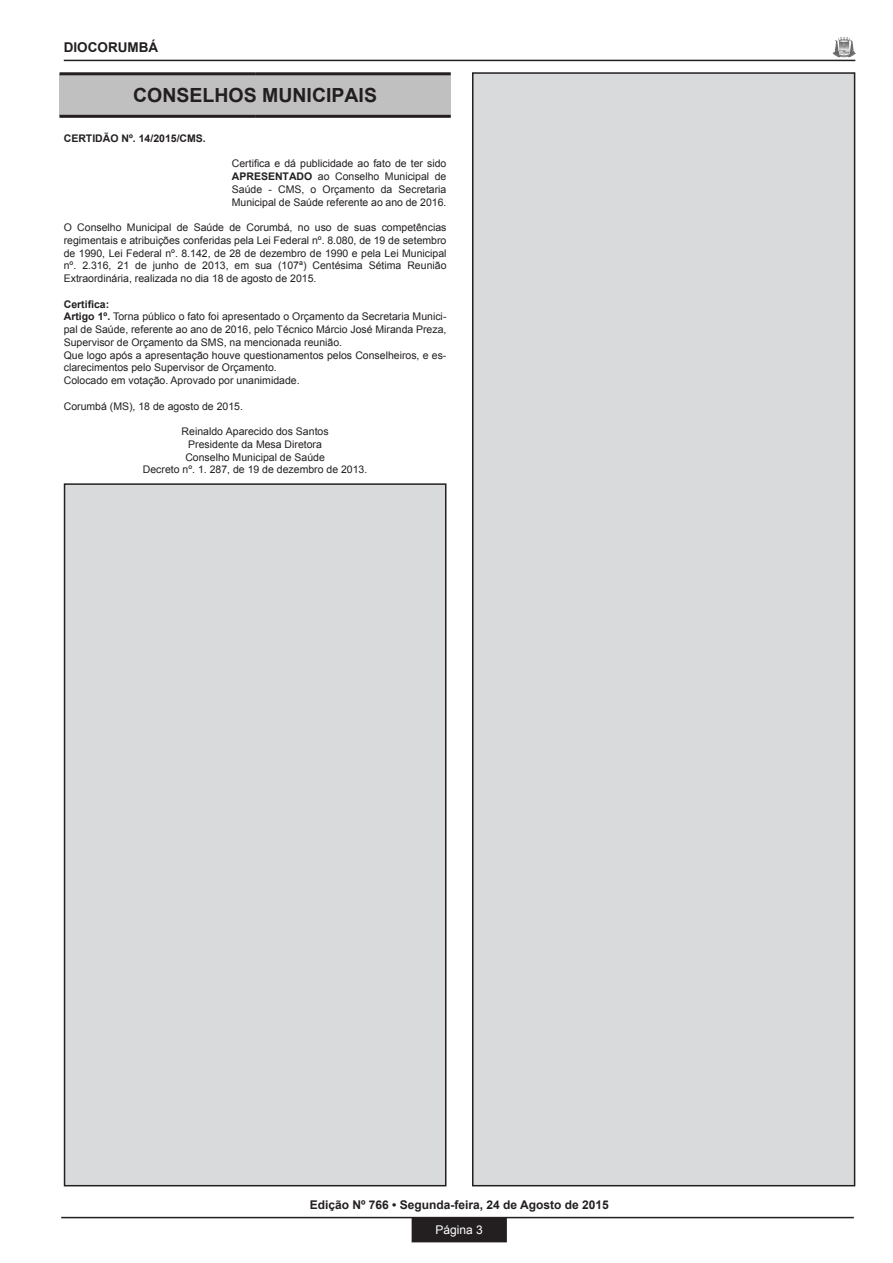
<style>
.page{position:relative;width:893px;height:1263px;background:#fff}
.page>*{position:absolute;margin:0;border:0;box-sizing:border-box;transform-origin:0 0}
.t1{font:700 19.5px "Arial";color:#231f20}
.t2{font:700 13.5px "Arial";color:#231f20}
.t3{font:700 12px "Arial";color:#231f20}
.t4{font:12px "Arial";color:#fff}
.t5{font:10.5px/12.8px "Arial";color:#231f20;text-align:justify}
.t6{font:700 10.5px "Arial";color:#231f20}
.s1{font-weight:700}
</style>
<div class="page">
<div style="left:412px;top:1218px;width:94px;height:23px;background:#231f20"></div>
<div style="left:412px;top:1217px;width:95px;height:25px;border:2px solid #231f20"></div>
<hr style="left:61px;top:1217px;width:793px;height:1px;background:#231f20">
<hr style="left:64px;top:60px;width:791px;height:1px;background:#231f20">
<img style="left:832px;top:37px;width:23px;height:20px">
<div style="left:60px;top:74px;width:391px;height:42px;background:#c0c0c0"></div>
<hr style="left:255px;top:115px;width:196px;height:3px;background:#231f20">
<hr style="left:60px;top:72px;width:195px;height:3px;background:#231f20">
<hr style="left:255px;top:72px;width:196px;height:3px;background:#231f20">
<hr style="left:60px;top:115px;width:195px;height:3px;background:#231f20">
<div style="left:65px;top:484px;width:381px;height:702px;background:#d9dadc"></div>
<div style="left:64px;top:483px;width:382px;height:703px;border:2px solid #231f20"></div>
<div style="left:473px;top:73px;width:382px;height:1113px;background:#d9dadc"></div>
<div style="left:472px;top:72px;width:383px;height:1114px;border:2px solid #231f20"></div>
<p class="t2" style="left:64px;top:38px;width:96px">DIOCORUMBÁ</p>
<h1 class="t1" style="left:133px;top:82px;width:245px">CONSELHOS MUNICIPAIS</h1>
<p class="t6" style="left:64px;top:131px;width:144px">CERTIDÃO Nº. 14/2015/CMS.</p>
<p class="t5" style="left:232px;top:158px;width:216px">Certifica e dá publicidade ao fato de ter sido <span class="s1">APRESENTADO</span> ao Conselho Municipal de Saúde - CMS, o Orçamento da Secretaria Municipal de Saúde referente ao ano de 2016.</p>
<p class="t5" style="left:64px;top:221px;width:384px">O Conselho Municipal de Saúde de Corumbá, no uso de suas competências regimentais e atribuições conferidas pela Lei Federal nº. 8.080, de 19 de setembro de 1990, Lei Federal nº. 8.142, de 28 de dezembro de 1990 e pela Lei Municipal nº. 2.316, 21 de junho de 2013, em sua (107ª) Centésima Sétima Reunião Extraordinária, realizada no dia 18 de agosto de 2015.</p>
<p class="t5" style="left:64px;top:298px;width:384px;text-align:left"><span class="s1">Certifica:<br>Artigo 1º.</span> Torna público o fato foi apresentado o Orçamento da Secretaria Munici&shy;pal de Saúde, referente ao ano de 2016, pelo Técnico Márcio José Miranda Preza, Supervisor de Orçamento da SMS, na mencionada reunião.<br>Que logo após a apresentação houve questionamentos pelos Conselheiros, e es&shy;clarecimentos pelo Supervisor de Orçamento.<br>Colocado em votação. Aprovado por unanimidade.</p>
<p class="t5" style="left:64px;top:400px;width:181px">Corumbá (MS), 18 de agosto de 2015.</p>
<p class="t5" style="left:143px;top:425px;width:226px;text-align:center">Reinaldo Aparecido dos Santos<br>Presidente da Mesa Diretora<br>Conselho Municipal de Saúde<br>Decreto nº. 1. 287, de 19 de dezembro de 2013.</p>
<p class="t3" style="left:310px;top:1197px;width:300px">Edição Nº 766 • Segunda-feira, 24 de Agosto de 2015</p>
<p class="t4" style="left:436px;top:1222px;width:49px">Página 3</p>
</div>
